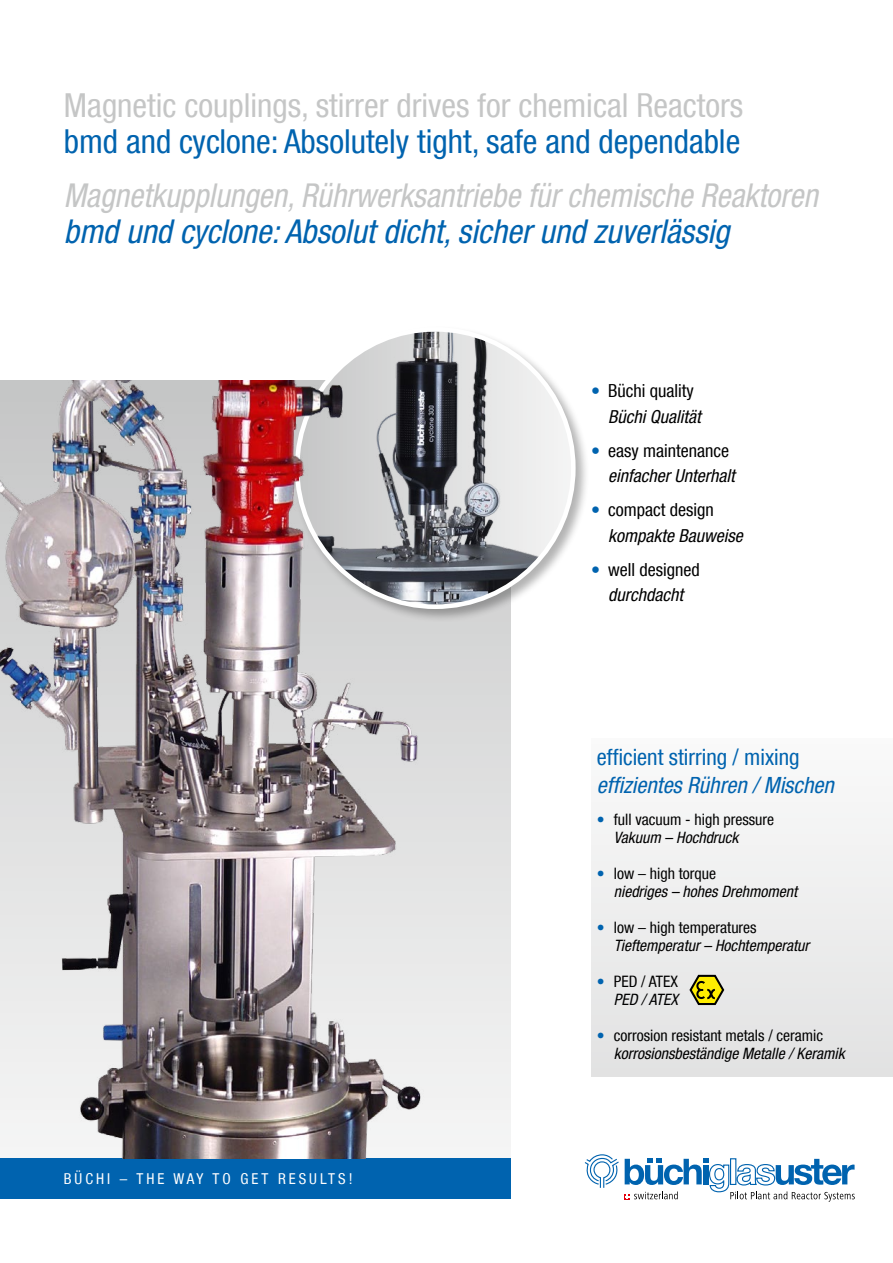
<style>
.page{position:relative;width:893px;height:1263px;background:#fff}
.page>*{position:absolute;margin:0;border:0;box-sizing:border-box;transform-origin:0 0}
.t1{font:italic condensed 33px "Helvetica Neue LT Com";color:#c5c6c6;scale:.95 1}
.t2{font:condensed 33px "Helvetica Neue LT Com";color:#c5c6c6}
.t3{font:condensed 33px "Helvetica Neue LT Com";color:#0063af}
.t4{font:italic condensed 33px "Helvetica Neue LT Com";color:#0063af}
.t5{font:italic condensed 22.5px "Helvetica Neue LT Com";color:#0063af}
.t6{font:condensed 22.5px "Helvetica Neue LT Com";color:#0063af}
.t7{font:italic condensed 18px/25.5px "Helvetica Neue LT Com";color:#000}
.t8{font:condensed 18px/25.5px "Helvetica Neue LT Com";color:#000;text-align:center}
.t9{font:italic condensed 15.75px/18px "Helvetica Neue LT Com";color:#000}
.t10{font:condensed 15.75px/18px "Helvetica Neue LT Com";color:#000}
.t11{font:condensed 15px "Helvetica Neue LT Com";letter-spacing:.2em;color:#fff}
.s1{font-style:normal;color:#0063af}
.s2{font-style:normal}
.s3{color:#0063af}
.s4{font-style:italic}
</style>
<div class="page">
<div style="left:0;top:1159px;width:510px;height:40px;background:#0063af"></div>
<svg style="left:585px;top:1154px;width:270px;height:48px"></svg>
<div style="left:591px;top:738px;width:302px;height:339px;background:#eee"></div>
<svg style="left:689px;top:974px;width:36px;height:32px"></svg>
<div style="left:293px;top:325px;width:297px;height:298px;background:#000;opacity:.3"></div>
<img style="left:297px;top:329px;width:276px;height:278px">
<img style="left:0;top:380px;width:511px;height:779px">
<h1 class="t2" style="left:64px;top:86px;width:681px">Magnetic couplings, stirrer drives for chemical Reactors</h1>
<h1 class="t3" style="left:64px;top:122px;width:678px">bmd and cyclone: Absolutely tight, safe and dependable</h1>
<h1 class="t1" style="left:64px;top:176px;width:795px">Magnetkupplungen, Rührwerksantriebe für chemische Reaktoren</h1>
<h1 class="t4" style="left:64px;top:212px;width:667px">bmd und cyclone: Absolut dicht, sicher und zuverlässig</h1>
<p class="t7" style="left:608px;top:378px;width:94px;text-indent:-17px"><span class="s1">•</span> <span class="s2">Büchi quality<br></span>Büchi Qualität</p>
<p class="t7" style="left:608px;top:437px;width:128px;text-indent:-17px"><span class="s1">•</span> <span class="s2">easy maintenance </span>einfacher Unterhalt</p>
<p class="t7" style="left:608px;top:497px;width:136px;text-indent:-17px"><span class="s1">•</span> <span class="s2">compact design </span>kompakte Bauweise</p>
<p class="t8" style="left:591px;top:556px;width:110px"><span class="s3">•</span> well designed <span class="s4">durchdacht</span></p>
<h2 class="t6" style="left:597px;top:744px;width:204px">efficient stirring / mixing</h2>
<h2 class="t5" style="left:597px;top:772px;width:238px">effizientes Rühren / Mischen</h2>
<p class="t11" style="left:64px;top:1170px;width:290px">BÜCHI – THE WAY TO GET RESULTS!</p>
<p class="t10" style="left:614px;top:810px;width:162px;text-indent:-17px"><span class="s3">•</span> full vacuum - high pressure<br><span class="s4">Vakuum – Hochdruck</span></p>
<p class="t9" style="left:614px;top:864px;width:185px;text-indent:-17px"><span class="s1">•</span> <span class="s2">low – high torque<br></span>niedriges – hohes Drehmoment</p>
<p class="t9" style="left:614px;top:918px;width:197px;text-indent:-17px"><span class="s1">•</span> <span class="s2">low – high temperatures<br></span>Tieftemperatur – Hochtemperatur</p>
<p class="t10" style="left:597px;top:972px;width:83px;text-align:right"><span class="s3">•</span> PED / ATEX<br><span class="s4">PED / ATEX</span></p>
<p class="t9" style="left:614px;top:1026px;width:232px;text-indent:-17px"><span class="s1">•</span> <span class="s2">corrosion resistant metals / ceramic </span>korrosionsbeständige Metalle / Keramik</p>
</div>
